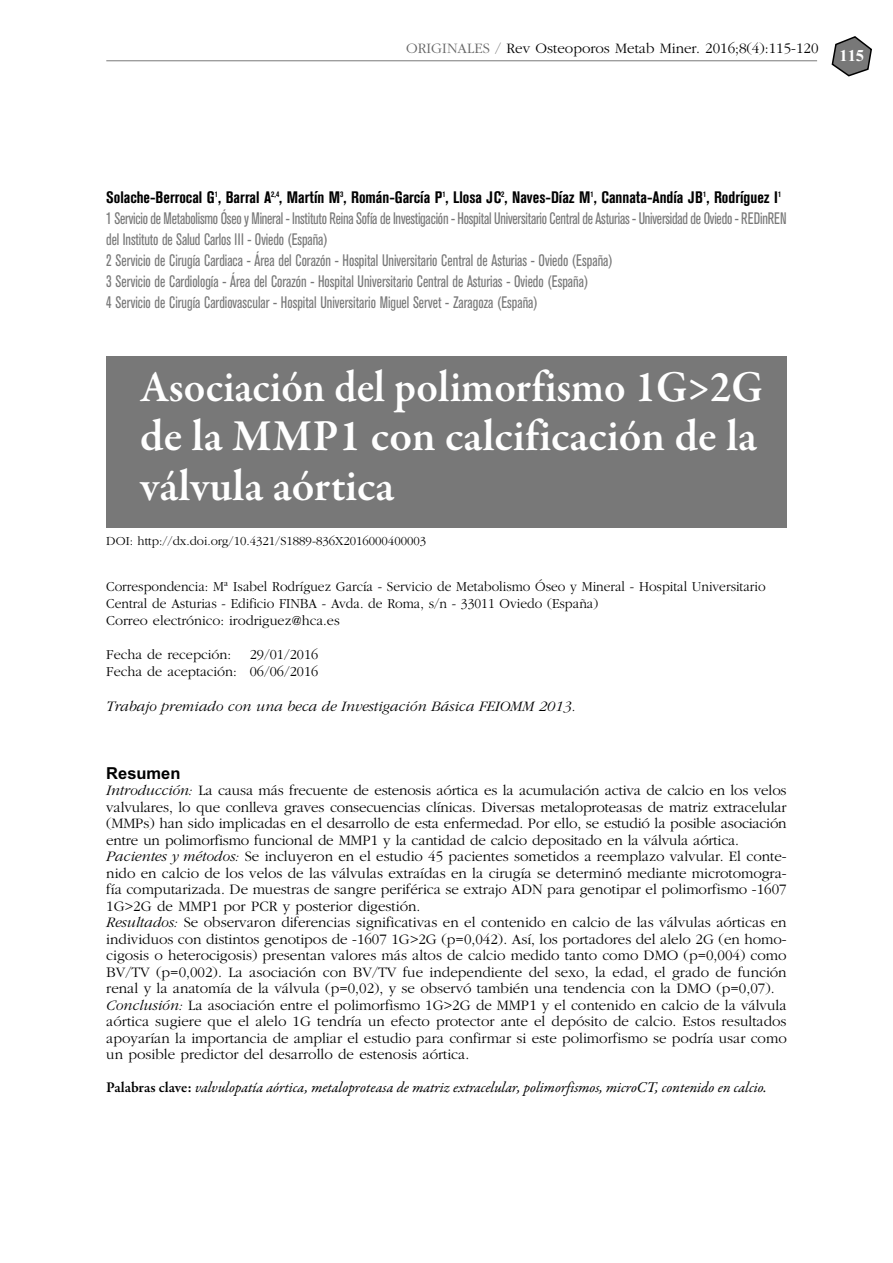
<style>
.page{position:relative;width:893px;height:1263px;background:#fff}
.page>*{position:absolute;margin:0;border:0;box-sizing:border-box;transform-origin:0 0}
.t1{font:600 45px/49.5px "Garamond Premr Pro";color:#fff;scale:.95 1}
.t2{font:condensed 16.5px/21px "Akzidenz Grotesk BE";color:#787878;scale:.9 1}
.t3{font:700 16.5px "Arial";color:#000}
.t4{font:700 16.5px "Times New Roman";color:#fff}
.t5{font:300 15px/16.5px "Garamond";color:#000}
.t6{font:italic 15px "Garamond Premr Pro";color:#000}
.t7{font:italic 300 15px "Garamond";color:#000}
.t8{font:300 14.25px/17.1px "Garamond";color:#000;scale:.95 1}
.t9{font:300 14.25px/17.1px "Garamond";color:#000;text-align:right}
.t10{font:300 12.75px "Garamond";color:#000}
.s1{color:#666}
.s2{font-weight:700;color:#000}
.s3{font-style:italic}
.s4{font-weight:600;font-style:normal}
</style>
<div class="page">
<svg style="left:832px;top:36px;width:40px;height:40px"></svg>
<hr style="left:106px;top:60px;width:711px;height:1px;background:#787878">
<div style="left:106px;top:356px;width:681px;height:172px;background:#787878"></div>
<p class="t5" style="left:406px;top:41px;width:414px"><span class="s1">ORIGINALES /</span> Rev Osteoporos Metab Miner. 2016;8(4):115-120</p>
<p class="t4" style="left:839px;top:46px;width:26px">115</p>
<p class="t2" style="left:106px;top:188px;width:757px"><span class="s2">Solache-Berrocal G</span><sup>1</sup><span class="s2">, Barral A</span><sup>2,4</sup><span class="s2">, Martín M</span><sup>3</sup><span class="s2">, Román-García P</span><sup>1</sup><span class="s2">, Llosa JC</span><sup>2</sup><span class="s2">, Naves-Díaz M</span><sup>1</sup><span class="s2">, Cannata-Andía JB</span><sup>1</sup><span class="s2">, Rodríguez I</span><sup>1<br></sup>1 Servicio de Metabolismo Óseo y Mineral - Instituto Reina Sofía de Investigación - Hospital Universitario Central de Asturias - Universidad de Oviedo - REDinREN del Instituto de Salud Carlos III - Oviedo (España)<br>2 Servicio de Cirugía Cardiaca - Área del Corazón - Hospital Universitario Central de Asturias - Oviedo (España)<br>3 Servicio de Cardiología - Área del Corazón - Hospital Universitario Central de Asturias - Oviedo (España)<br>4 Servicio de Cirugía Cardiovascular - Hospital Universitario Miguel Servet - Zaragoza (España)</p>
<h1 class="t1" style="left:140px;top:366px;width:657px">Asociación del polimorfismo 1G&gt;2G de la MMP1 con calcificación de la válvula aórtica</h1>
<p class="t10" style="left:106px;top:535px;width:321px">DOI: http://dx.doi.org/10.4321/S1889-836X2016000400003</p>
<p class="t8" style="left:106px;top:579px;width:695px">Correspondencia: Mª Isabel Rodríguez García - Servicio de Metabolismo Óseo y Mineral - Hospital Universitario<br>Central de Asturias - Edificio FINBA - Avda. de Roma, s/n - 33011 Oviedo (España)<br>Correo electrónico: irodriguez@hca.es</p>
<p class="t9" style="left:106px;top:647px;width:126px">Fecha de recepción:</p>
<p class="t9" style="left:106px;top:647px;width:213px">29/01/2016<br>Fecha de aceptación: 06/06/2016</p>
<p class="t7" style="left:106px;top:700px;width:471px">Trabajo premiado con una beca de Investigación Básica FEIOMM 2013.</p>
<p class="t3" style="left:106px;top:767px;width:76px">Resumen</p>
<p class="t5" style="left:106px;top:783px;width:682px"><span class="s3">Introducción:</span> La causa más frecuente de estenosis aórtica es la acumulación activa de calcio en los velos valvulares, lo que conlleva graves consecuencias clínicas. Diversas metaloproteasas de matriz extracelular (MMPs) han sido implicadas en el desarrollo de esta enfermedad. Por ello, se estudió la posible asociación entre un polimorfismo funcional de MMP1 y la cantidad de calcio depositado en la válvula aórtica.<br><span class="s3">Pacientes y métodos:</span> Se incluyeron en el estudio 45 pacientes sometidos a reemplazo valvular. El conte&shy;nido en calcio de los velos de las válvulas extraídas en la cirugía se determinó mediante microtomogra&shy;fía computarizada. De muestras de sangre periférica se extrajo ADN para genotipar el polimorfismo -1607<br>1G&gt;2G de MMP1 por PCR y posterior digestión.<br><span class="s3">Resultados:</span> Se observaron diferencias significativas en el contenido en calcio de las válvulas aórticas en individuos con distintos genotipos de -1607 1G&gt;2G (p=0,042). Así, los portadores del alelo 2G (en homo&shy;cigosis o heterocigosis) presentan valores más altos de calcio medido tanto como DMO (p=0,004) como BV/TV (p=0,002). La asociación con BV/TV fue independiente del sexo, la edad, el grado de función renal y la anatomía de la válvula (p=0,02), y se observó también una tendencia con la DMO (p=0,07).<br><span class="s3">Conclusión:</span> La asociación entre el polimorfismo 1G&gt;2G de MMP1 y el contenido en calcio de la válvula aórtica sugiere que el alelo 1G tendría un efecto protector ante el depósito de calcio. Estos resultados apoyarían la importancia de ampliar el estudio para confirmar si este polimorfismo se podría usar como un posible predictor del desarrollo de estenosis aórtica.</p>
<p class="t6" style="left:106px;top:1081px;width:662px"><span class="s4">Palabras clave:</span> valvulopatía aórtica, metaloproteasa de matriz extracelular, polimorfismos, microCT, contenido en calcio.</p>
</div>
